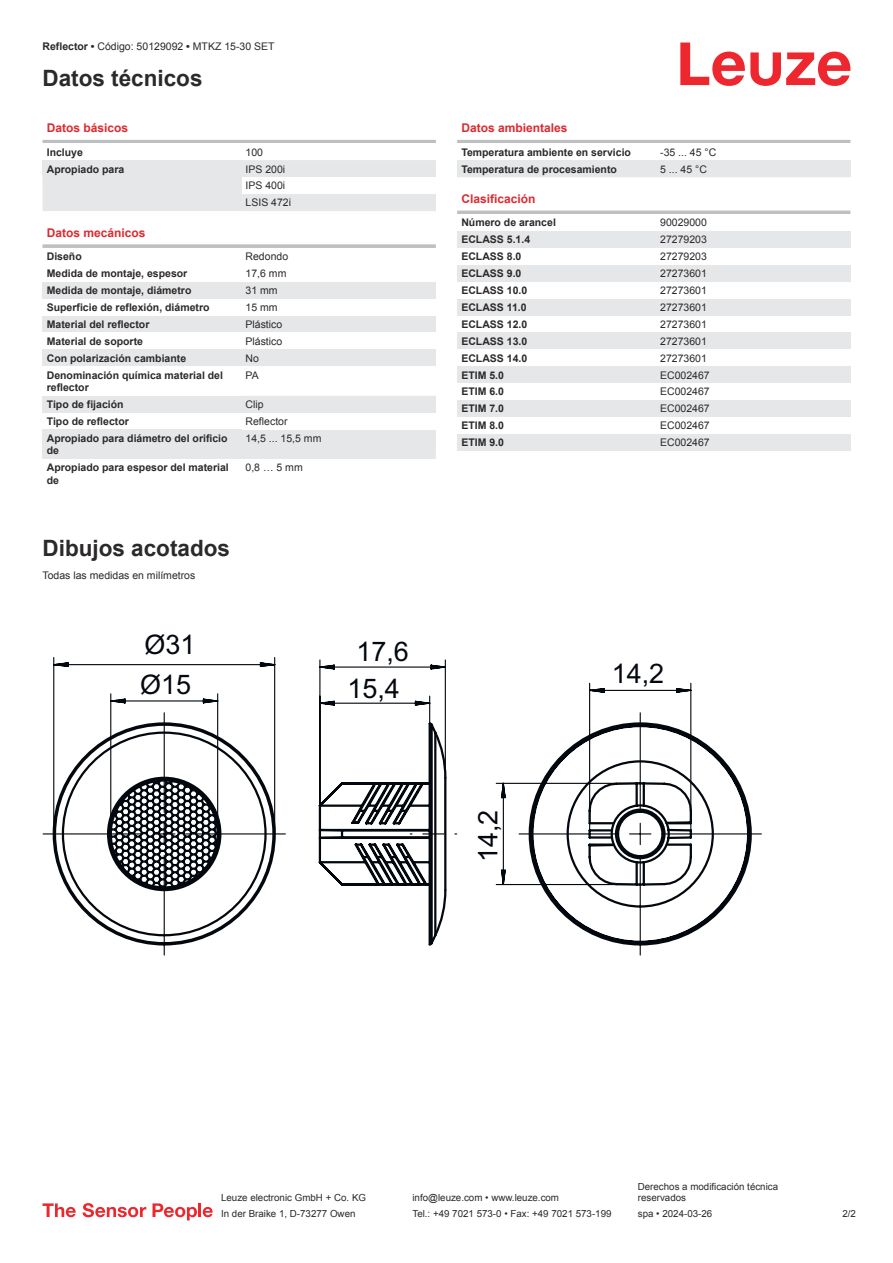
<style>
.page{position:relative;width:893px;height:1263px;background:#fff}
.page>*{position:absolute;margin:0;border:0;box-sizing:border-box;transform-origin:0 0}
.t1{font:27px/40.2px "Arial";color:#04080f}
.t2{font:700 22.5px "Arial";color:#2b292a}
.t3{font:700 12px "Arial";color:#db2a30}
.t4{font:700 10.5px/12.6px "Arial";color:#2b292a}
.t5{font:10.5px/17px "Arial";color:#2b292a}
.t6{font:9.75px/11.7px "Arial";color:#2b292a}
.s1{font-weight:700}
</style>
<div class="page">
<svg style="left:680px;top:43px;width:170px;height:43px"></svg>
<svg style="left:43px;top:177px;width:393px;height:282px;fill:#e6e7e9"></svg>
<hr style="left:43px;top:140px;width:393px;height:3px;background:#bdbfc1">
<div style="left:43px;top:160px;width:199px;height:17px;background:#e6e7e9"></div>
<div style="left:242px;top:160px;width:194px;height:51px;background:#e6e7e9"></div>
<div style="left:242px;top:177px;width:194px;height:17px;background:#fff"></div>
<div style="left:43px;top:228px;width:393px;height:18px;background:#fff"></div>
<svg style="left:43px;top:244px;width:393px;height:4px;background:#c3c5c7"></svg>
<div style="left:43px;top:248px;width:199px;height:17px;background:#fff"></div>
<div style="left:242px;top:248px;width:194px;height:17px;background:#fff"></div>
<div style="left:43px;top:265px;width:199px;height:17px;background:#fff"></div>
<div style="left:242px;top:265px;width:194px;height:17px;background:#fff"></div>
<div style="left:43px;top:282px;width:199px;height:17px;background:#e6e7e9"></div>
<div style="left:242px;top:282px;width:194px;height:17px;background:#e6e7e9"></div>
<div style="left:43px;top:299px;width:199px;height:17px;background:#fff"></div>
<div style="left:242px;top:299px;width:194px;height:17px;background:#fff"></div>
<div style="left:43px;top:316px;width:199px;height:16px;background:#e6e7e9"></div>
<div style="left:242px;top:316px;width:194px;height:16px;background:#e6e7e9"></div>
<div style="left:43px;top:332px;width:199px;height:17px;background:#fff"></div>
<div style="left:242px;top:332px;width:194px;height:17px;background:#fff"></div>
<div style="left:43px;top:349px;width:199px;height:17px;background:#e6e7e9"></div>
<div style="left:242px;top:349px;width:194px;height:17px;background:#e6e7e9"></div>
<div style="left:43px;top:366px;width:199px;height:30px;background:#fff"></div>
<div style="left:242px;top:366px;width:194px;height:17px;background:#fff"></div>
<div style="left:43px;top:396px;width:199px;height:17px;background:#e6e7e9"></div>
<div style="left:242px;top:396px;width:194px;height:17px;background:#e6e7e9"></div>
<div style="left:43px;top:413px;width:199px;height:17px;background:#fff"></div>
<div style="left:242px;top:413px;width:194px;height:17px;background:#fff"></div>
<div style="left:43px;top:430px;width:199px;height:29px;background:#e6e7e9"></div>
<div style="left:242px;top:430px;width:194px;height:16px;background:#e6e7e9"></div>
<hr style="left:457px;top:140px;width:393px;height:3px;background:#bdbfc1">
<div style="left:457px;top:160px;width:200px;height:17px;background:#e6e7e9"></div>
<div style="left:657px;top:160px;width:193px;height:17px;background:#e6e7e9"></div>
<hr style="left:457px;top:211px;width:393px;height:3px;background:#bdbfc1">
<div style="left:457px;top:231px;width:200px;height:17px;background:#e6e7e9"></div>
<div style="left:657px;top:231px;width:193px;height:17px;background:#e6e7e9"></div>
<div style="left:457px;top:265px;width:200px;height:17px;background:#e6e7e9"></div>
<div style="left:657px;top:265px;width:193px;height:17px;background:#e6e7e9"></div>
<div style="left:457px;top:299px;width:200px;height:17px;background:#e6e7e9"></div>
<div style="left:657px;top:299px;width:193px;height:17px;background:#e6e7e9"></div>
<div style="left:457px;top:332px;width:200px;height:17px;background:#e6e7e9"></div>
<div style="left:657px;top:332px;width:193px;height:17px;background:#e6e7e9"></div>
<div style="left:457px;top:366px;width:200px;height:17px;background:#e6e7e9"></div>
<div style="left:657px;top:366px;width:193px;height:17px;background:#e6e7e9"></div>
<div style="left:457px;top:400px;width:200px;height:17px;background:#e6e7e9"></div>
<div style="left:657px;top:400px;width:193px;height:17px;background:#e6e7e9"></div>
<div style="left:457px;top:434px;width:200px;height:17px;background:#e6e7e9"></div>
<div style="left:657px;top:434px;width:193px;height:17px;background:#e6e7e9"></div>
<svg style="left:43px;top:1203px;width:33px;height:14px"></svg>
<svg style="left:83px;top:1203px;width:63px;height:14px"></svg>
<svg style="left:153px;top:1203px;width:44px;height:17px"></svg>
<hr style="left:198px;top:1203px;width:3px;height:14px;background:#ed272d">
<svg style="left:203px;top:1207px;width:10px;height:10px"></svg>
<svg style="left:53px;top:657px;width:709px;height:299px"></svg>
<svg style="left:43px;top:693px;width:243px;height:263px"></svg>
<p class="t5" style="left:43px;top:39px;width:234px"><span class="s1">Reflector •</span> Código: 50129092 <span class="s1">•</span> MTKZ 15-30 SET</p>
<h2 class="t2" style="left:43px;top:70px;width:162px">Datos técnicos</h2>
<p class="t3" style="left:47px;top:123px;width:83px">Datos básicos</p>
<p class="t4" style="left:47px;top:147px;width:38px">Incluye</p>
<p class="t5" style="left:246px;top:144px;width:19px">100</p>
<p class="t4" style="left:47px;top:164px;width:79px">Apropiado para</p>
<p class="t5" style="left:246px;top:161px;width:47px">IPS 200i<br>IPS 400i<br>LSIS 472i</p>
<p class="t3" style="left:47px;top:228px;width:100px">Datos mecánicos</p>
<p class="t4" style="left:47px;top:251px;width:37px">Diseño</p>
<p class="t5" style="left:246px;top:249px;width:44px">Redondo</p>
<p class="t4" style="left:47px;top:268px;width:142px">Medida de montaje, espesor</p>
<p class="t5" style="left:246px;top:266px;width:42px">17,6 mm</p>
<p class="t4" style="left:47px;top:285px;width:146px">Medida de montaje, diámetro</p>
<p class="t5" style="left:246px;top:283px;width:34px">31 mm</p>
<p class="t4" style="left:47px;top:302px;width:164px">Superficie de reflexión, diámetro</p>
<p class="t5" style="left:246px;top:300px;width:34px">15 mm</p>
<p class="t4" style="left:47px;top:319px;width:104px">Material del reflector</p>
<p class="t5" style="left:246px;top:317px;width:38px">Plástico</p>
<p class="t4" style="left:47px;top:336px;width:98px">Material de soporte</p>
<p class="t5" style="left:246px;top:333px;width:38px">Plástico</p>
<p class="t4" style="left:47px;top:353px;width:141px">Con polarización cambiante</p>
<p class="t5" style="left:246px;top:350px;width:15px">No</p>
<p class="t4" style="left:47px;top:369px;width:178px">Denominación química material del reflector</p>
<p class="t5" style="left:246px;top:367px;width:15px">PA</p>
<p class="t4" style="left:47px;top:399px;width:78px">Tipo de fijación</p>
<p class="t5" style="left:246px;top:397px;width:20px">Clip</p>
<p class="t4" style="left:47px;top:416px;width:84px">Tipo de reflector</p>
<p class="t5" style="left:246px;top:414px;width:44px">Reflector</p>
<p class="t4" style="left:47px;top:433px;width:182px">Apropiado para diámetro del orificio de</p>
<p class="t5" style="left:246px;top:431px;width:77px">14,5 ... 15,5 mm</p>
<p class="t4" style="left:47px;top:462px;width:184px">Apropiado para espesor del material de</p>
<p class="t5" style="left:246px;top:460px;width:59px">0,8 … 5 mm</p>
<h2 class="t2" style="left:43px;top:539px;width:189px">Dibujos acotados</h2>
<p class="t5" style="left:43px;top:567px;width:154px">Todas las medidas en milímetros</p>
<h1 class="t1" style="left:140px;top:626px;width:57px">Ø31<br>Ø15</h1>
<h1 class="t1" style="left:347px;top:634px;width:63px;line-height:36.8px;text-align:center">17,6<br>15,4</h1>
<p class="t3" style="left:461px;top:123px;width:108px">Datos ambientales</p>
<p class="t4" style="left:461px;top:147px;width:171px">Temperatura ambiente en servicio</p>
<p class="t5" style="left:660px;top:144px;width:58px">-35 ... 45 °C</p>
<p class="t4" style="left:461px;top:164px;width:157px">Temperatura de procesamiento</p>
<p class="t5" style="left:660px;top:161px;width:48px">5 ... 45 °C</p>
<p class="t3" style="left:461px;top:194px;width:76px">Clasificación</p>
<p class="t4" style="left:461px;top:217px;width:96px">Número de arancel</p>
<p class="t5" style="left:660px;top:215px;width:48px">90029000</p>
<p class="t4" style="left:461px;top:234px;width:70px">ECLASS 5.1.4</p>
<p class="t5" style="left:660px;top:232px;width:48px">27279203</p>
<p class="t4" style="left:461px;top:251px;width:62px">ECLASS 8.0</p>
<p class="t5" style="left:660px;top:249px;width:48px">27279203</p>
<p class="t4" style="left:461px;top:268px;width:62px">ECLASS 9.0</p>
<p class="t5" style="left:660px;top:266px;width:48px">27273601</p>
<p class="t4" style="left:461px;top:285px;width:67px">ECLASS 10.0</p>
<p class="t5" style="left:660px;top:283px;width:48px">27273601</p>
<p class="t4" style="left:461px;top:302px;width:67px">ECLASS 11.0</p>
<p class="t5" style="left:660px;top:300px;width:48px">27273601</p>
<p class="t4" style="left:461px;top:319px;width:67px">ECLASS 12.0</p>
<p class="t5" style="left:660px;top:317px;width:48px">27273601</p>
<p class="t4" style="left:461px;top:336px;width:67px">ECLASS 13.0</p>
<p class="t5" style="left:660px;top:333px;width:48px">27273601</p>
<p class="t4" style="left:461px;top:353px;width:67px">ECLASS 14.0</p>
<p class="t5" style="left:660px;top:350px;width:48px">27273601</p>
<p class="t4" style="left:461px;top:369px;width:44px">ETIM 5.0</p>
<p class="t5" style="left:660px;top:367px;width:51px">EC002467</p>
<p class="t4" style="left:461px;top:386px;width:44px">ETIM 6.0</p>
<p class="t5" style="left:660px;top:384px;width:51px">EC002467</p>
<p class="t4" style="left:461px;top:403px;width:44px">ETIM 7.0</p>
<p class="t5" style="left:660px;top:401px;width:51px">EC002467</p>
<p class="t4" style="left:461px;top:420px;width:44px">ETIM 8.0</p>
<p class="t5" style="left:660px;top:418px;width:51px">EC002467</p>
<p class="t4" style="left:461px;top:437px;width:44px">ETIM 9.0</p>
<p class="t5" style="left:660px;top:435px;width:51px">EC002467</p>
<h1 class="t1" style="left:469px;top:862px;width:54px;rotate:-90deg">14,2</h1>
<h1 class="t1" style="left:612px;top:655px;width:54px">14,2</h1>
<p class="t6" style="left:221px;top:1193px;width:146px">Leuze electronic GmbH + Co. KG</p>
<p class="t6" style="left:412px;top:1193px;width:148px">info@leuze.com • www.leuze.com</p>
<p class="t6" style="left:638px;top:1181px;width:142px">Derechos a modificación técnica reservados</p>
<p class="t6" style="left:221px;top:1209px;width:136px">In der Braike 1, D-73277 Owen</p>
<p class="t6" style="left:412px;top:1209px;width:201px">Tel.: +49 7021 573-0 • Fax: +49 7021 573-199</p>
<p class="t6" style="left:638px;top:1209px;width:76px">spa • 2024-03-26</p>
<p class="t6" style="left:842px;top:1209px;width:15px">2 /2</p>
</div>
